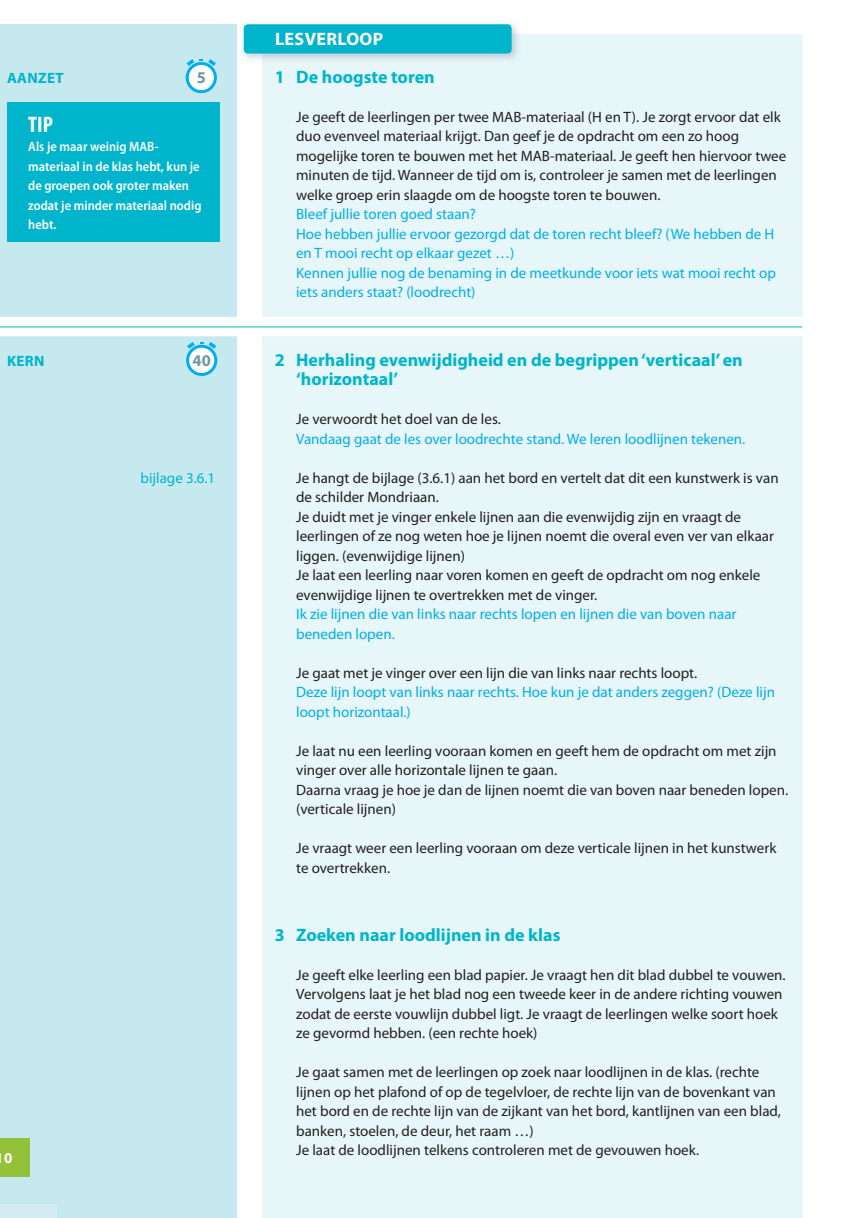
<style>
.page{position:relative;width:848px;height:1218px;background:#fff}
.page>*{position:absolute;margin:0;border:0;box-sizing:border-box;transform-origin:0 0}
.t1{font:700 condensed 22.5px "Myriad Pro";color:#fff}
.t2{font:700 18px/19.5px "Myriad Pro";color:#00b5cb}
.t3{font:700 18px "Myriad Pro";letter-spacing:.02em;color:#fff}
.t4{font:700 16.5px "Myriad Pro";color:#6f98a5}
.t5{font:15px/19.5px "Myriad Pro";color:#231f20}
.t6{font:15px/19.5px "Myriad Pro";color:#00aeef}
.t7{font:15px "Myriad Pro";color:#00b5cb}
.t8{font:700 15px "Myriad Pro";letter-spacing:.02em;color:#00b5cb}
.t9{font:700 15px "Myriad Pro";color:#fff}
.t10{font:600 semi-condensed 13.5px/19.5px "Myriad Pro";color:#fff}
</style>
<div class="page">
<div style="left:262px;top:34px;width:540px;height:1184px;background:#e7f6f8"></div>
<div style="left:0;top:24px;width:237px;height:1194px;background:#c6e8ef"></div>
<img style="left:242px;top:23px;width:276px;height:37px">
<img style="left:262px;top:34px;width:256px;height:26px">
<div style="left:244px;top:24px;width:268px;height:30px;background:#00b5cb;border-radius:4px"></div>
<svg style="left:187px;top:59px;width:7px;height:7px"></svg>
<svg style="left:200px;top:59px;width:16px;height:7px"></svg>
<div style="left:187px;top:63px;width:28px;height:29px;background:#fff;border-radius:50%"></div>
<div style="left:186px;top:62px;width:31px;height:31px;border:3px solid #00aeef;border-radius:50%"></div>
<div style="left:7px;top:102px;width:213px;height:140px;background:#00b5cb"></div>
<div style="left:0;top:317px;width:811px;height:19px;background:#fff"></div>
<hr style="left:0;top:327px;width:802px;height:1px;background:#00b5cb">
<svg style="left:187px;top:342px;width:16px;height:7px"></svg>
<svg style="left:209px;top:342px;width:7px;height:7px"></svg>
<div style="left:188px;top:346px;width:28px;height:28px;background:#fff;border-radius:50%"></div>
<div style="left:186px;top:345px;width:31px;height:31px;border:3px solid #00aeef;border-radius:50%"></div>
<div style="left:0;top:1204px;width:57px;height:14px;background:#d3ecf2"></div>
<div style="left:0;top:1138px;width:30px;height:39px;background:#93c139"></div>
<p class="t8" style="left:7px;top:69px;width:58px">AANZET</p>
<p class="t4" style="left:197px;top:68px;width:11px">5</p>
<h1 class="t1" style="left:28px;top:112px;width:26px">TIP</h1>
<p class="t10" style="left:28px;top:137px;width:175px">Als je maar weinig MAB&shy;materiaal in de klas hebt, kun je de groepen ook groter maken zodat je minder materiaal nodig hebt.</p>
<p class="t8" style="left:7px;top:352px;width:39px">KERN</p>
<p class="t4" style="left:193px;top:351px;width:20px">40</p>
<p class="t7" style="left:140px;top:469px;width:76px">bijlage 3.6.1</p>
<p class="t9" style="left:4px;top:1148px;width:10px">0</p>
<p class="t3" style="left:275px;top:29px;width:110px">LESVERLOOP</p>
<p class="t2" style="left:275px;top:67px;width:161px">1 De hoogste toren</p>
<p class="t5" style="left:296px;top:107px;width:492px">Je geeft de leerlingen per twee MAB-materiaal (H en T). Je zorgt ervoor dat elk duo evenveel materiaal krijgt. Dan geef je de opdracht om een zo hoog mogelijke toren te bouwen met het MAB-materiaal. Je geeft hen hiervoor twee minuten de tijd. Wanneer de tijd om is, controleer je samen met de leerlingen welke groep erin slaagde om de hoogste toren te bouwen.</p>
<p class="t6" style="left:296px;top:205px;width:481px">Bleef jullie toren goed staan?<br>Hoe hebben jullie ervoor gezorgd dat de toren recht bleef? (We hebben de H en T mooi recht op elkaar gezet …)<br>Kennen jullie nog de benaming in de meetkunde voor iets wat mooi recht op iets anders staat? (loodrecht)</p>
<p class="t2" style="left:296px;top:350px;width:448px;text-indent:-21px">2 Herhaling evenwijdigheid en de begrippen ‘verticaal’ en ‘horizontaal’</p>
<p class="t5" style="left:296px;top:410px;width:206px">Je verwoordt het doel van de les.</p>
<p class="t6" style="left:296px;top:429px;width:451px">Vandaag gaat de les over loodrechte stand. We leren loodlijnen tekenen.</p>
<p class="t5" style="left:296px;top:468px;width:484px">Je hangt de bijlage (3.6.1) aan het bord en vertelt dat dit een kunstwerk is van de schilder Mondriaan.<br>Je duidt met je vinger enkele lijnen aan die evenwijdig zijn en vraagt de leerlingen of ze nog weten hoe je lijnen noemt die overal even ver van elkaar liggen. (evenwijdige lijnen)<br>Je laat een leerling naar voren komen en geeft de opdracht om nog enkele evenwijdige lijnen te overtrekken met de vinger.</p>
<p class="t6" style="left:296px;top:605px;width:442px">Ik zie lijnen die van links naar rechts lopen en lijnen die van boven naar beneden lopen.</p>
<p class="t5" style="left:296px;top:663px;width:403px">Je gaat met je vinger over een lijn die van links naar rechts loopt.</p>
<p class="t6" style="left:296px;top:683px;width:480px">Deze lijn loopt van links naar rechts. Hoe kun je dat anders zeggen? (Deze lijn loopt horizontaal.)</p>
<p class="t5" style="left:296px;top:741px;width:494px">Je laat nu een leerling vooraan komen en geeft hem de opdracht om met zijn vinger over alle horizontale lijnen te gaan.<br>Daarna vraag je hoe je dan de lijnen noemt die van boven naar beneden lopen. (verticale lijnen)</p>
<p class="t5" style="left:296px;top:839px;width:482px">Je vraagt weer een leerling vooraan om deze verticale lijnen in het kunstwerk te overtrekken.</p>
<p class="t2" style="left:275px;top:925px;width:287px">3 Zoeken naar loodlijnen in de klas</p>
<p class="t5" style="left:296px;top:965px;width:491px">Je geeft elke leerling een blad papier. Je vraagt hen dit blad dubbel te vouwen.<br>Vervolgens laat je het blad nog een tweede keer in de andere richting vouwen zodat de eerste vouwlijn dubbel ligt. Je vraagt de leerlingen welke soort hoek ze gevormd hebben. (een rechte hoek)</p>
<p class="t5" style="left:296px;top:1063px;width:486px">Je gaat samen met de leerlingen op zoek naar loodlijnen in de klas. (rechte lijnen op het plafond of op de tegelvloer, de rechte lijn van de bovenkant van het bord en de rechte lijn van de zijkant van het bord, kantlijnen van een blad, banken, stoelen, de deur, het raam …)<br>Je laat de loodlijnen telkens controleren met de gevouwen hoek.</p>
</div>
